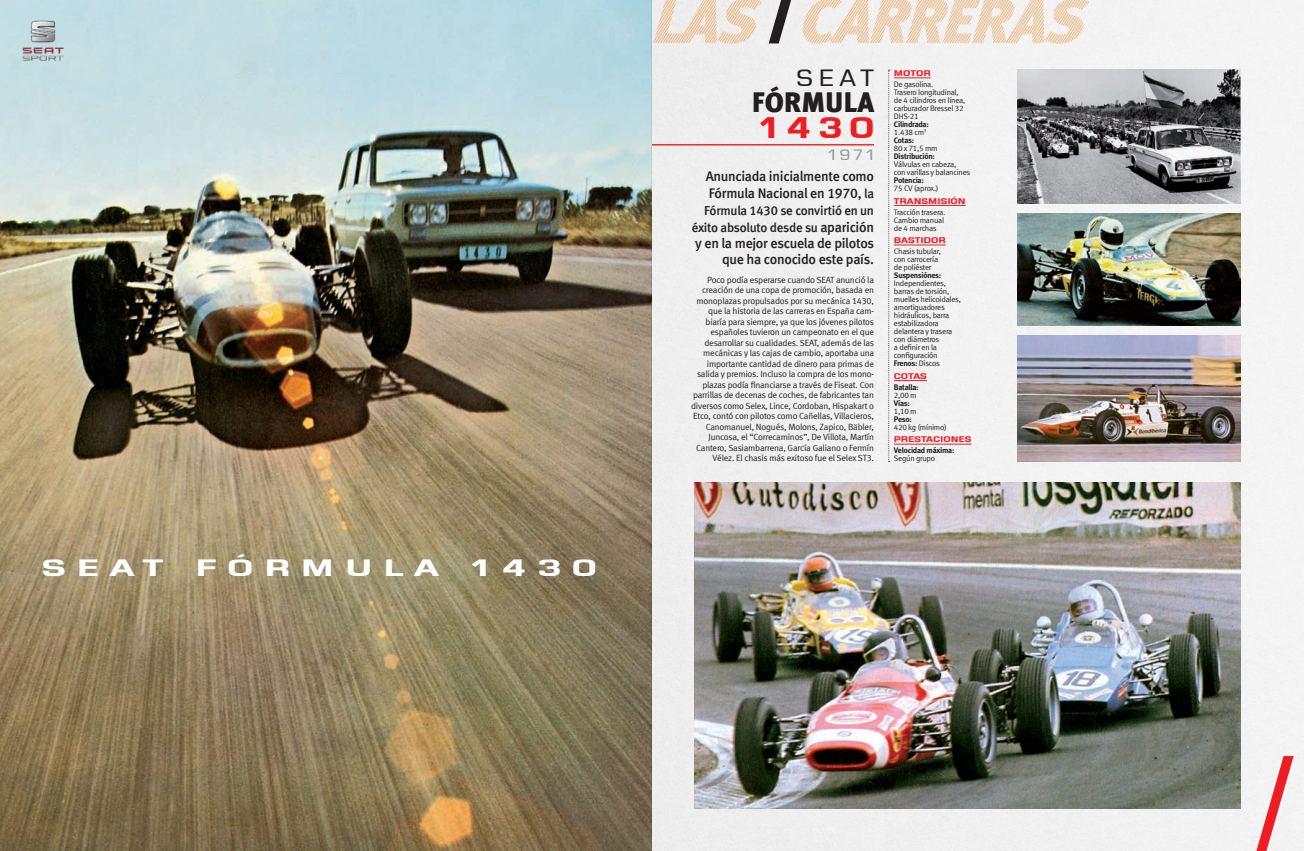
<style>
.page{position:relative;width:1304px;height:851px;background:#fff}
.page>*{position:absolute;margin:0;border:0;box-sizing:border-box;transform-origin:0 0}
.t1{font:700 29px "Seat Eurostile";color:#ee1d23}
.t2{font:900 28px "Seat Meta";letter-spacing:.01em;color:#231f20}
.t3{font:700 23px "Seat Eurostile";letter-spacing:.375em;color:#fff;scale:1.25 1}
.t4{font:22px "Seat Eurostile";color:#231f20}
.t5{font:500 14px/17px "Seat Meta";letter-spacing:-.02em;color:#231f20}
.t6{font:14px "Seat Eurostile";color:#939598}
.t7{font:500 13px/17px "Seat Meta";letter-spacing:-.02em;color:#231f20;text-align:right}
.t8{font:9px/10.5px "Seat Meta Normal";letter-spacing:-.02em;color:#231f20;text-align:right}
.t9{font:8px/8px "Seat Meta Normal";letter-spacing:-.03em;color:#231f20}
.t10{font:700 8px "Seat Meta";letter-spacing:-.035em;color:#231f20}
.t11{font:700 8px "Seat Eurostile";color:#ee1d23}
.s1{font-size:13px}
.s2{font-size:14px}
.s3{font-family:"Seat Meta Normal";font-weight:400}
</style>
<div class="page">
<img style="left:0;top:0;width:1304px;height:850px">
<img style="left:17px;top:15px;width:51px;height:50px">
<hr style="left:894px;top:78px;width:37px;height:1px;background:#ee1d23">
<hr style="left:894px;top:205px;width:72px;height:1px;background:#ee1d23">
<hr style="left:894px;top:245px;width:52px;height:1px;background:#ee1d23">
<hr style="left:894px;top:380px;width:33px;height:1px;background:#ee1d23">
<hr style="left:894px;top:444px;width:77px;height:1px;background:#ee1d23">
<svg style="left:888px;top:70px;width:2px;height:391px"></svg>
<hr style="left:652px;top:144px;width:222px;height:1px;background:#ee1d23">
<svg style="left:653px;top:0;width:361px;height:53px"></svg>
<img style="left:694px;top:482px;width:547px;height:326px">
<img style="left:1017px;top:213px;width:224px;height:112px">
<img style="left:1017px;top:335px;width:224px;height:126px">
<img style="left:1017px;top:70px;width:224px;height:133px">
<svg style="left:1245px;top:745px;width:56px;height:105px"></svg>
<h3 class="t3" style="left:42px;top:552px;width:99px">SEAT</h3>
<h3 class="t3" style="left:195px;top:552px;width:54px">F ÓRM</h3>
<h3 class="t3" style="left:345px;top:552px;width:77px">ULA</h3>
<h3 class="t3" style="left:471px;top:552px;width:102px">1430</h3>
<h3 class="t4" style="left:796px;top:65px;width:80px">SEAT</h3>
<h2 class="t2" style="left:752px;top:86px;width:123px">FÓRMULA</h2>
<h1 class="t1" style="left:759px;top:109px;width:116px">1430</h1>
<h3 class="t6" style="left:828px;top:146px;width:47px">1971</h3>
<h3 class="t5" style="left:706px;top:167px;width:170px">Anunciada inicialmente como<br>Fórmula Nacional en 1970, <span class="s1">la</span></h3>
<h3 class="t7" style="left:692px;top:201px;width:184px">Fórmula 1430 se convirtió en un éxito absoluto desde su <span class="s2">aparición</span></h3>
<h3 class="t5" style="left:695px;top:235px;width:180px;line-height:16px;text-align:right">y en la mejor escuela de pilotos que ha conocido este país.</h3>
<p class="t8" style="left:691px;top:274px;width:185px">Poco podía esperarse cuando SEAT anunció la creación de una copa de promoción, basada en monoplazas propulsados por su mecánica 1430, que la historia de las carreras en España cam&shy;biaría para siempre, ya que los jóvenes pilotos españoles tuvieron un campeonato en el que desarrollar su cualidades. SEAT, además de las mecánicas y las cajas de cambio, aportaba una importante cantidad de dinero para primas de salida y premios. Incluso la compra de los mono&shy;plazas podía financiarse a través de Fiseat. Con parrillas de decenas de coches, de fabricantes tan diversos como Selex, Lince, Cordoban, Hispakart o Etco, contó con pilotos como Cañellas, Villacieros, Canomanuel, Nogués, Molons, Zapico, Bäbler, Juncosa, el “Correcaminos”, De Villota, Martín Cantero, Sasiambarrena, García Galiano o Fermín Vélez. El chasis más exitoso fue el Selex ST3.</p>
<p class="t11" style="left:894px;top:68px;width:38px">MOTOR</p>
<p class="t9" style="left:894px;top:80px;width:73px">De gasolina.<br>Trasero longitudinal, de 4 cilindros en línea, carburador Bressel 32<br>DHS-21</p>
<p class="t10" style="left:894px;top:119px;width:36px">Cilindrada:</p>
<p class="t9" style="left:894px;top:128px;width:34px">1.438 cm<sup>3</sup></p>
<p class="t10" style="left:894px;top:135px;width:22px">Cotas:</p>
<p class="t9" style="left:894px;top:144px;width:45px">80 x 71,5 mm</p>
<p class="t10" style="left:894px;top:151px;width:43px">Distribución:</p>
<p class="t9" style="left:894px;top:160px;width:78px">Válvulas en cabeza,<br>con varillas y balancines</p>
<p class="t10" style="left:894px;top:175px;width:31px">Potencia:</p>
<p class="t9" style="left:894px;top:184px;width:46px">75 CV (aprox.)</p>
<p class="t11" style="left:894px;top:196px;width:73px">TRANSMISIÓN</p>
<p class="t9" style="left:894px;top:208px;width:53px">Tracción trasera.<br>Cambio manual de 4 marchas</p>
<p class="t11" style="left:894px;top:235px;width:53px">BASTIDOR</p>
<p class="t9" style="left:894px;top:247px;width:49px">Chasis tubular, con carrocería de poliéster</p>
<p class="t10" style="left:894px;top:270px;width:49px">Suspensiónes:</p>
<p class="t9" style="left:894px;top:279px;width:69px">Independientes, barras de torsión, muelles helicoidales, amortiguadores hidráulicos, barra estabilizadora delantera y trasera con diámetros<br>a definir en la configuración</p>
<p class="t10" style="left:894px;top:358px;width:48px">Frenos: <span class="s3">Discos</span></p>
<p class="t11" style="left:894px;top:371px;width:35px">COTAS</p>
<p class="t10" style="left:894px;top:382px;width:26px">Batalla:</p>
<p class="t9" style="left:894px;top:391px;width:24px">2,00 m</p>
<p class="t10" style="left:894px;top:398px;width:17px">Vías:</p>
<p class="t9" style="left:894px;top:407px;width:24px">1,10 m</p>
<p class="t10" style="left:894px;top:414px;width:19px">Peso:</p>
<p class="t9" style="left:894px;top:423px;width:54px">420 kg (mínimo)</p>
<p class="t11" style="left:894px;top:434px;width:79px">PRESTACIONES</p>
<p class="t10" style="left:894px;top:445px;width:62px">Velocidad máxima:</p>
<p class="t9" style="left:894px;top:454px;width:43px">Según grupo</p>
</div>
